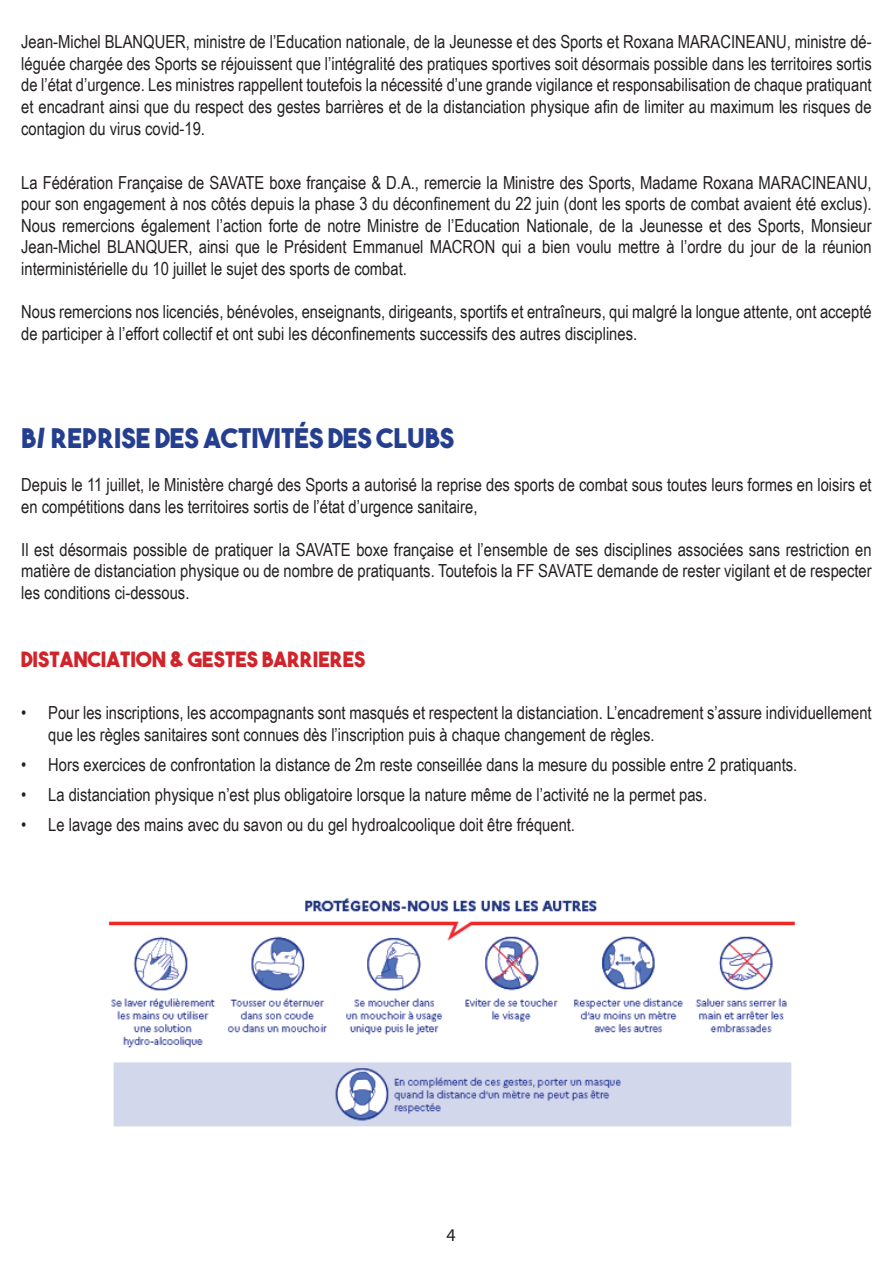
<style>
.page{position:relative;width:893px;height:1263px;background:#fff}
.page>*{position:absolute;margin:0;border:0;box-sizing:border-box;transform-origin:0 0}
.t1{font:27px "The Bold Font";color:#253f8e}
.t2{font:21px "The Bold Font";color:#d1232a}
.t3{font:18px/21.6px "Arial Narrow";color:#231f20;text-align:justify}
.t4{font:18px "Myriad Pro";color:#231f20}
</style>
<div class="page">
<img style="left:108px;top:898px;width:687px;height:229px">
<p class="t3" style="left:21px;top:30px;width:852px">Jean-Michel BLANQUER, ministre de l’Education nationale, de la Jeunesse et des Sports et Roxana MARACINEANU, ministre dé&shy;léguée chargée des Sports se réjouissent que l’intégralité des pratiques sportives soit désormais possible dans les territoires sortis de l’état d’urgence. Les ministres rappellent toutefois la nécessité d’une grande vigilance et responsabilisation de chaque pratiquant et encadrant ainsi que du respect des gestes barrières et de la distanciation physique afin de limiter au maximum les risques de contagion du virus covid-19.</p>
<p class="t3" style="left:21px;top:171px;width:852px">La Fédération Française de SAVATE boxe française &amp; D.A., remercie la Ministre des Sports, Madame Roxana MARACINEANU, pour son engagement à nos côtés depuis la phase 3 du déconfinement du 22 juin (dont les sports de combat avaient été exclus).<br>Nous remercions également l’action forte de notre Ministre de l’Education Nationale, de la Jeunesse et des Sports, Monsieur Jean-Michel BLANQUER, ainsi que le Président Emmanuel MACRON qui a bien voulu mettre à l’ordre du jour de la réunion interministérielle du 10 juillet le sujet des sports de combat.</p>
<p class="t3" style="left:21px;top:300px;width:852px">Nous remercions nos licenciés, bénévoles, enseignants, dirigeants, sportifs et entraîneurs, qui malgré la longue attente, ont accepté de participer à l’effort collectif et ont subi les déconfinements successifs des autres disciplines.</p>
<h1 class="t1" style="left:21px;top:421px;width:435px">B/ REPRISE DES ACTIVITés DES CLUBS</h1>
<p class="t3" style="left:21px;top:473px;width:852px">Depuis le 11 juillet, le Ministère chargé des Sports a autorisé la reprise des sports de combat sous toutes leurs formes en loisirs et en compétitions dans les territoires sortis de l’état d’urgence sanitaire,</p>
<p class="t3" style="left:21px;top:538px;width:852px">Il est désormais possible de pratiquer la SAVATE boxe française et l’ensemble de ses disciplines associées sans restriction en matière de distanciation physique ou de nombre de pratiquants. Toutefois la FF SAVATE demande de rester vigilant et de respecter les conditions ci-dessous.</p>
<p class="t2" style="left:21px;top:646px;width:346px">DISTANCIATION &amp; GESTES BARRIERES</p>
<p class="t3" style="left:48px;top:701px;width:825px;text-indent:-27px">• Pour les inscriptions, les accompagnants sont masqués et respectent la distanciation. L’encadrement s’assure individuellement que les règles sanitaires sont connues dès l’inscription puis à chaque changement de règles.</p>
<p class="t3" style="left:21px;top:753px;width:778px">• Hors exercices de confrontation la distance de 2m reste conseillée dans la mesure du possible entre 2 pratiquants.</p>
<p class="t3" style="left:21px;top:783px;width:687px">• La distanciation physique n’est plus obligatoire lorsque la nature même de l’activité ne la permet pas.</p>
<p class="t3" style="left:21px;top:813px;width:555px">• Le lavage des mains avec du savon ou du gel hydroalcoolique doit être fréquent.</p>
<p class="t4" style="left:446px;top:1223px;width:11px">4</p>
</div>
